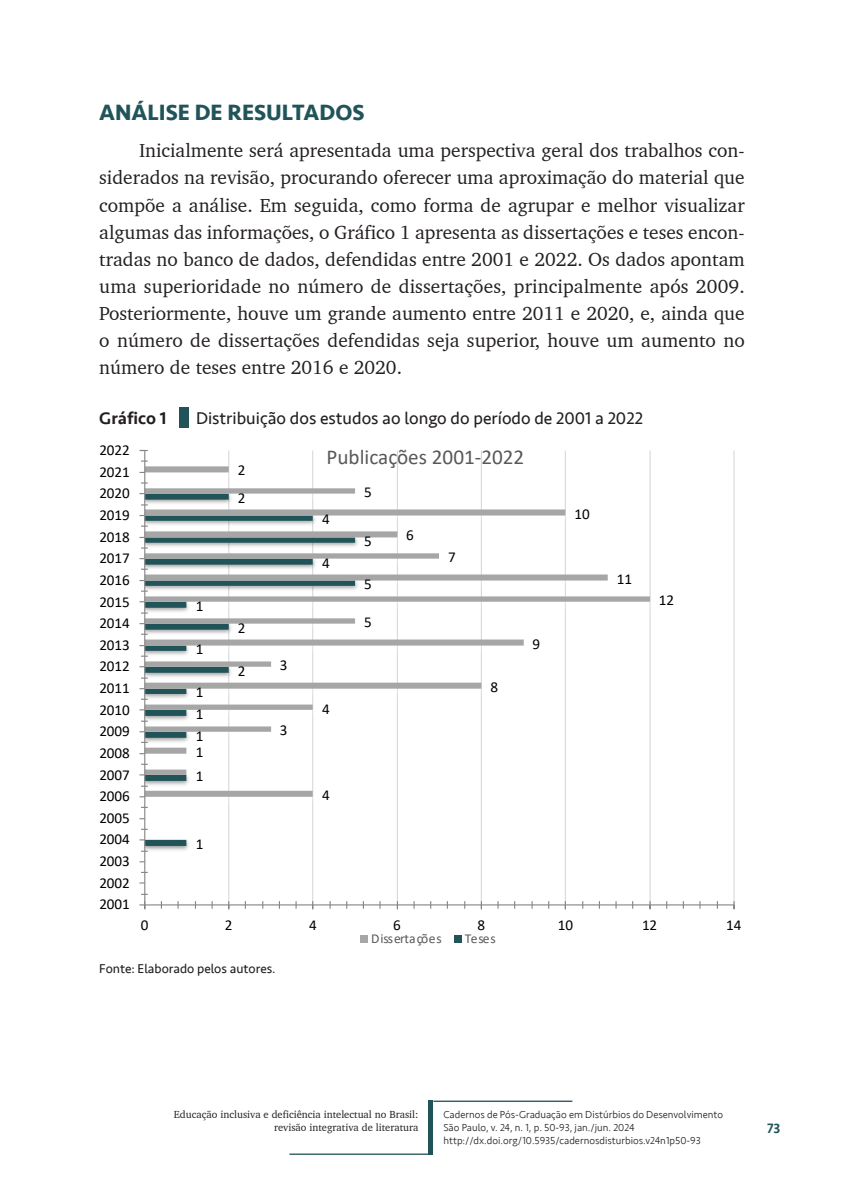
<style>
.page{position:relative;width:844px;height:1191px;background:#fff}
.page>*{position:absolute;margin:0;border:0;box-sizing:border-box;transform-origin:0 0}
.t1{font:700 22.75px "Seravek";color:#215459}
.t2{font:21.18px "Calibri";color:#595959}
.t3{font:19.25px/27.1px "Charter BT";letter-spacing:.005em;color:#231f20;text-align:justify}
.t4{font:17.5px "Seravek";color:#231f20}
.t5{font:500 17.5px "Seravek";color:#231f20}
.t6{font:15.05px "Calibri";letter-spacing:-.005em;color:#000}
.t7{font:500 14px "Seravek";color:#215459}
.t8{font:13.65px "Calibri";color:#595959}
.t9{font:13.12px "Seravek";color:#231f20}
.t10{font:300 10.5px/12.6px "Seravek";color:#231f20}
.t11{font:10.5px/12.6px "Charter BT";color:#231f20;text-align:right}
</style>
<div class="page">
<div style="left:428px;top:1100px;width:5px;height:54px;background:#215459"></div>
<hr style="left:433px;top:1100px;width:139px;height:2px;background:#215459">
<hr style="left:289px;top:1153px;width:139px;height:1px;background:#215459">
<div style="left:179px;top:408px;width:10px;height:20px;background:#215459"></div>
<svg style="left:139px;top:449px;width:596px;height:494px"></svg>
<p class="t1" style="left:99px;top:94px;width:267px">ANÁLISE DE RESULTADOS</p>
<p class="t3" style="left:99px;top:137px;width:646px;text-indent:40px">Inicialmente será apresentada uma perspectiva geral dos trabalhos con&shy;siderados na revisão, procurando oferecer uma aproximação do material que compõe a análise. Em seguida, como forma de agrupar e melhor visualizar algumas das informações, o Gráfico 1 apresenta as dissertações e teses encon&shy;tradas no banco de dados, defendidas entre 2001 e 2022. Os dados apontam uma superioridade no número de dissertações, principalmente após 2009.<br>Posteriormente, houve um grande aumento entre 2011 e 2020, e, ainda que o número de dissertações defendidas seja superior, houve um aumento no número de teses entre 2016 e 2020.</p>
<p class="t5" style="left:99px;top:407px;width:69px">Gráfico 1</p>
<p class="t4" style="left:196px;top:404px;width:448px">Distribuição dos estudos ao longo do período de 2001 a 2022</p>
<p class="t6" style="left:99px;top:439px;width:32px">2022</p>
<p class="t2" style="left:326px;top:442px;width:199px">Publicações 2001-2022</p>
<p class="t6" style="left:238px;top:460px;width:9px">2</p>
<p class="t6" style="left:99px;top:461px;width:32px">2021</p>
<p class="t6" style="left:99px;top:483px;width:32px">2020</p>
<p class="t6" style="left:238px;top:487px;width:9px">2</p>
<p class="t6" style="left:364px;top:481px;width:9px">5</p>
<p class="t6" style="left:99px;top:504px;width:32px">2019</p>
<p class="t6" style="left:322px;top:508px;width:9px">4</p>
<p class="t6" style="left:574px;top:503px;width:17px">10</p>
<p class="t6" style="left:99px;top:526px;width:32px">2018</p>
<p class="t6" style="left:364px;top:530px;width:9px">5</p>
<p class="t6" style="left:406px;top:525px;width:9px">6</p>
<p class="t6" style="left:99px;top:548px;width:32px">2017</p>
<p class="t6" style="left:322px;top:552px;width:9px">4</p>
<p class="t6" style="left:448px;top:546px;width:9px">7</p>
<p class="t6" style="left:99px;top:569px;width:32px">2016</p>
<p class="t6" style="left:364px;top:573px;width:9px">5</p>
<p class="t6" style="left:616px;top:568px;width:17px">11</p>
<p class="t6" style="left:99px;top:591px;width:32px">2015</p>
<p class="t6" style="left:196px;top:595px;width:9px">1</p>
<p class="t6" style="left:658px;top:589px;width:17px">12</p>
<p class="t6" style="left:99px;top:613px;width:32px">2014</p>
<p class="t6" style="left:238px;top:617px;width:9px">2</p>
<p class="t6" style="left:364px;top:611px;width:9px">5</p>
<p class="t6" style="left:99px;top:634px;width:32px">2013</p>
<p class="t6" style="left:196px;top:638px;width:9px">1</p>
<p class="t6" style="left:532px;top:633px;width:9px">9</p>
<p class="t6" style="left:99px;top:656px;width:32px">2012</p>
<p class="t6" style="left:238px;top:660px;width:9px">2</p>
<p class="t6" style="left:280px;top:654px;width:9px">3</p>
<p class="t6" style="left:99px;top:678px;width:32px">2011</p>
<p class="t6" style="left:196px;top:681px;width:9px">1</p>
<p class="t6" style="left:490px;top:676px;width:9px">8</p>
<p class="t6" style="left:99px;top:699px;width:32px">2010</p>
<p class="t6" style="left:196px;top:703px;width:9px">1</p>
<p class="t6" style="left:322px;top:698px;width:9px">4</p>
<p class="t6" style="left:99px;top:721px;width:32px">2009</p>
<p class="t6" style="left:196px;top:725px;width:9px">1</p>
<p class="t6" style="left:280px;top:719px;width:9px">3</p>
<p class="t6" style="left:99px;top:743px;width:32px">2008</p>
<p class="t6" style="left:196px;top:741px;width:9px">1</p>
<p class="t6" style="left:99px;top:764px;width:32px">2007</p>
<p class="t6" style="left:196px;top:765px;width:9px">1</p>
<p class="t6" style="left:99px;top:786px;width:32px">2006</p>
<p class="t6" style="left:322px;top:784px;width:9px">4</p>
<p class="t6" style="left:99px;top:808px;width:32px">2005</p>
<p class="t6" style="left:99px;top:829px;width:32px">2004</p>
<p class="t6" style="left:196px;top:833px;width:9px">1</p>
<p class="t6" style="left:99px;top:851px;width:32px">2003</p>
<p class="t6" style="left:99px;top:873px;width:32px">2002</p>
<p class="t6" style="left:99px;top:894px;width:32px">2001</p>
<p class="t6" style="left:141px;top:914px;width:9px">0</p>
<p class="t6" style="left:225px;top:914px;width:9px">2</p>
<p class="t6" style="left:309px;top:914px;width:9px">4</p>
<p class="t6" style="left:393px;top:914px;width:9px">6</p>
<p class="t6" style="left:477px;top:914px;width:9px">8</p>
<p class="t6" style="left:557px;top:914px;width:17px">10</p>
<p class="t6" style="left:642px;top:914px;width:17px">12</p>
<p class="t6" style="left:726px;top:914px;width:17px">14</p>
<p class="t8" style="left:371px;top:928px;width:72px">Dissertações</p>
<p class="t8" style="left:464px;top:928px;width:33px">Teses</p>
<p class="t9" style="left:99px;top:958px;width:178px">Fonte: Elaborado pelos autores.</p>
<p class="t11" style="left:174px;top:1108px;width:246px">Educação inclusiva e deficiência intelectual no Brasil: revisão integrativa de literatura</p>
<p class="t10" style="left:443px;top:1108px;width:281px">Cadernos de Pós-Graduação em Distúrbios do Desenvolvimento<br>São Paulo, v. 24, n. 1, p. 50-93, jan./jun. 2024 http://dx.doi.org/10.5935/cadernosdisturbios.v24n1p50-93</p>
<p class="t7" style="left:766px;top:1120px;width:15px">73</p>
</div>
